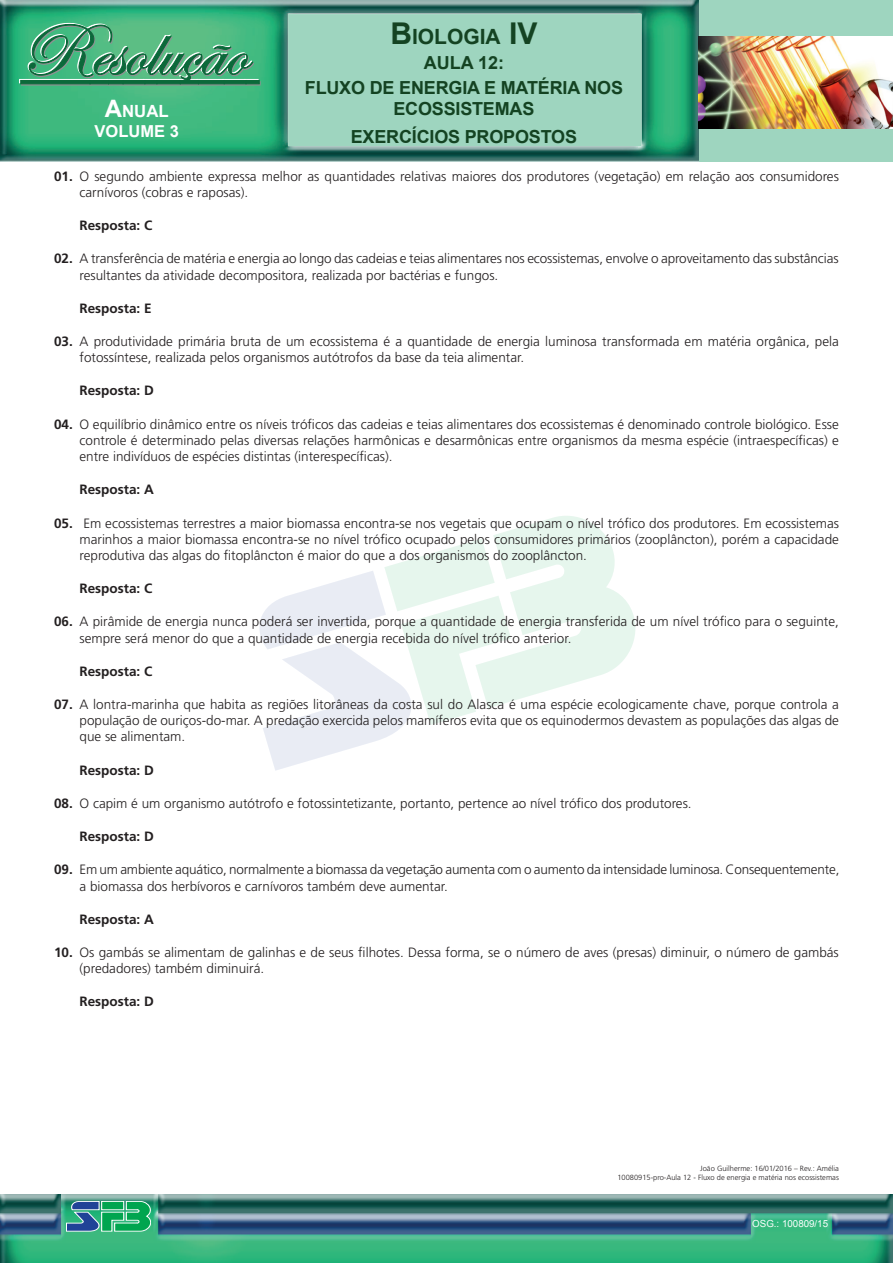
<style>
.page{position:relative;width:893px;height:1263px;background:#fff}
.page>*{position:absolute;margin:0;border:0;box-sizing:border-box;transform-origin:0 0}
.t1{font:700 21px "Arial";color:#144322}
.t2{font:700 18px/25.2px "Arial";letter-spacing:-.01em;color:#144322}
.t3{font:700 16.8px "Arial";color:#fff}
.t4{font:700 16.5px "Arial";color:#fff}
.Exercício_chamada{font:300 13.5px/16.2px "Frutiger";color:#231f20}
.Exercício_chamada-2{font:700 13.5px "Frutiger";color:#231f20}
.t5{font:9.75px "Arial";color:#fff}
.t6{font:300 7.5px/9px "Frutiger";color:#231f20;text-align:right}
.s1{font-size:24px}
.s2{font-style:inherit}
.s3{font-size:30px}
.s4{font-weight:700}
</style>
<div class="page">
<div style="left:0;top:0;width:893px;height:162px;background:#9ed5bf"></div>
<img style="left:0;top:0;width:698px;height:162px">
<img style="left:698px;top:37px;width:195px;height:91px">
<div style="left:19px;top:79px;width:70px;height:4px;border:1px solid #fff"></div>
<svg style="left:20px;top:23px;width:240px;height:62px;background:#52aa7d"></svg>
<div style="left:224px;top:80px;width:22px;height:4px;border:1px solid #0b693a"></div>
<div style="left:246px;top:80px;width:14px;height:4px;border:1px solid #0b693a"></div>
<img style="left:0;top:1195px;width:893px;height:68px">
<svg style="left:66px;top:1201px;width:85px;height:30px;background:#39a184"></svg>
<svg style="left:259px;top:516px;width:376px;height:255px"></svg>
<p class="t3" style="left:105px;top:100px;width:65px"><span class="s1">A</span>NUAL</p>
<p class="t4" style="left:95px;top:120px;width:86px">VOLUME <span class="s2">3</span></p>
<h1 class="t1" style="left:390px;top:23px;width:149px"><span class="s3">B</span>IOLOGIA <span class="s3">IV</span></h1>
<h2 class="t2" style="left:305px;top:51px;width:201px;text-indent:119px">AULA 12:<br>FLUXO DE ENERGIA</h2>
<h2 class="t2" style="left:393px;top:78px;width:231px;line-height:21px;text-indent:91px">E MATÉRIA NOS<br>ECOSSISTEMAS</h2>
<h2 class="t2" style="left:351px;top:125px;width:228px">EXERCÍCIOS PROPOSTOS</h2>
<p class="Exercício_chamada" style="left:80px;top:168px;width:761px;text-indent:-26px"><span class="s4">01.</span> O segundo ambiente expressa melhor as quantidades relativas maiores dos produtores (vegetação) em relação aos consumidores carnívoros (cobras e raposas).</p>
<p class="Exercício_chamada-2" style="left:80px;top:217px;width:74px">Resposta: C</p>
<p class="Exercício_chamada" style="left:80px;top:251px;width:761px;text-indent:-26px"><span class="s4">02.</span> A transferência de matéria e energia ao longo das cadeias e teias alimentares nos ecossistemas, envolve o aproveitamento das substâncias resultantes da atividade decompositora, realizada por bactérias e fungos.</p>
<p class="Exercício_chamada-2" style="left:80px;top:300px;width:74px">Resposta: E</p>
<p class="Exercício_chamada" style="left:80px;top:333px;width:761px;text-indent:-26px"><span class="s4">03.</span> A produtividade primária bruta de um ecossistema é a quantidade de energia luminosa transformada em matéria orgânica, pela fotossíntese, realizada pelos organismos autótrofos da base da teia alimentar.</p>
<p class="Exercício_chamada-2" style="left:80px;top:383px;width:76px">Resposta: D</p>
<p class="Exercício_chamada" style="left:80px;top:416px;width:761px;text-align:justify;text-indent:-26px"><span class="s4">04.</span> O equilíbrio dinâmico entre os níveis tróficos das cadeias e teias alimentares dos ecossistemas é denominado controle biológico. Esse controle é determinado pelas diversas relações harmônicas e desarmônicas entre organismos da mesma espécie (intraespecíficas) e entre indivíduos de espécies distintas (interespecíficas).</p>
<p class="Exercício_chamada-2" style="left:80px;top:482px;width:76px">Resposta: A</p>
<p class="Exercício_chamada" style="left:80px;top:515px;width:761px;text-align:justify;text-indent:-26px"><span class="s4">05.</span> Em ecossistemas terrestres a maior biomassa encontra-se nos vegetais que ocupam o nível trófico dos produtores. Em ecossistemas marinhos a maior biomassa encontra-se no nível trófico ocupado pelos consumidores primários (zooplâncton), porém a capacidade reprodutiva das algas do fitoplâncton é maior do que a dos organismos do zooplâncton.</p>
<p class="Exercício_chamada-2" style="left:80px;top:580px;width:74px">Resposta: C</p>
<p class="Exercício_chamada" style="left:80px;top:614px;width:761px;text-indent:-26px"><span class="s4">06.</span> A pirâmide de energia nunca poderá ser invertida, porque a quantidade de energia transferida de um nível trófico para o seguinte, sempre será menor do que a quantidade de energia recebida do nível trófico anterior.</p>
<p class="Exercício_chamada-2" style="left:80px;top:663px;width:74px">Resposta: C</p>
<p class="Exercício_chamada" style="left:80px;top:696px;width:761px;text-align:justify;text-indent:-26px"><span class="s4">07.</span> A lontra-marinha que habita as regiões litorâneas da costa sul do Alasca é uma espécie ecologicamente chave, porque controla a população de ouriços-do-mar. A predação exercida pelos mamíferos evita que os equinodermos devastem as populações das algas de que se alimentam.</p>
<p class="Exercício_chamada-2" style="left:80px;top:762px;width:76px">Resposta: D</p>
<p class="Exercício_chamada" style="left:54px;top:795px;width:639px"><span class="s4">08.</span> O capim é um organismo autótrofo e fotossintetizante, portanto, pertence ao nível trófico dos produtores.</p>
<p class="Exercício_chamada-2" style="left:80px;top:828px;width:76px">Resposta: D</p>
<p class="Exercício_chamada" style="left:80px;top:861px;width:761px;text-indent:-26px"><span class="s4">09.</span> Em um ambiente aquático, normalmente a biomassa da vegetação aumenta com o aumento da intensidade luminosa. Consequentemente, a biomassa dos herbívoros e carnívoros também deve aumentar.</p>
<p class="Exercício_chamada-2" style="left:80px;top:911px;width:76px">Resposta: A</p>
<p class="Exercício_chamada" style="left:80px;top:944px;width:761px;text-indent:-26px"><span class="s4">10.</span> Os gambás se alimentam de galinhas e de seus filhotes. Dessa forma, se o número de aves (presas) diminuir, o número de gambás (predadores) também diminuirá.</p>
<p class="Exercício_chamada-2" style="left:80px;top:994px;width:76px">Resposta: D</p>
<p class="t6" style="left:617px;top:1164px;width:223px">João Guilherme: 16/01/2016 – Rev.: Amélia<br>10080915-pro-Aula 12 - Fluxo de energia e matéria nos ecossistemas</p>
<p class="t5" style="left:752px;top:1217px;width:77px">OSG.: 100809/15</p>
</div>
